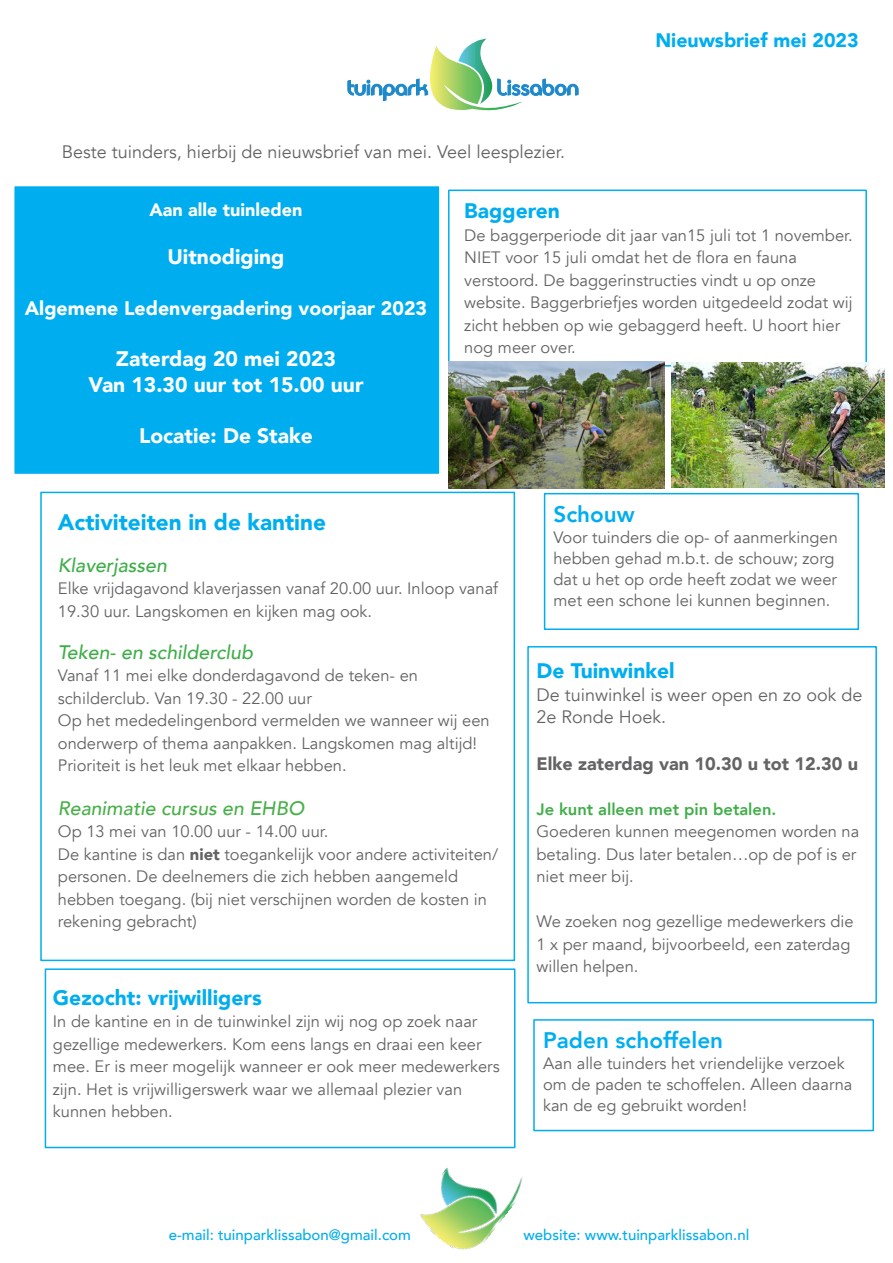
<style>
.page{position:relative;width:893px;height:1263px;background:#fff}
.page>*{position:absolute;margin:0;border:0;box-sizing:border-box;transform-origin:0 0}
.t1{font:900 22.5px "Avenir";color:#00aeef}
.t2{font:800 22.5px "Avenir";color:#00aeef}
.t3{font:900 21px/25.5px "Avenir";color:#fff;text-align:center}
.t4{font:900 21px "Avenir";color:#00aeef}
.t5{font:900 19.5px "Avenir";color:#fff}
.t6{font:italic 500 19.5px "Avenir";color:#3fae49}
.t7{font:italic 500 19.5px "Avenir";color:#48b048}
.t8{font:900 19.5px "Avenir";color:#00aeef}
.t9{font:18px "Avenir";color:#636366}
.t10{font:18px/22.5px "Avenir";color:#646467}
.t11{font:900 18px "Avenir";color:#646467}
.t12{font:900 18px "Avenir";color:#fff}
.t13{font:16.5px/22.5px "Avenir";color:#636366}
.t14{font:800 16.5px "Avenir";color:#40ae49}
.t15{font:500 15px "Avenir";color:#00aeef}
.s1{font-weight:900}
</style>
<div class="page">
<div style="left:527px;top:646px;width:350px;height:357px;border:2px solid #00aeef"></div>
<div style="left:544px;top:493px;width:315px;height:137px;border:2px solid #00aeef"></div>
<div style="left:448px;top:190px;width:419px;height:176px;border:2px solid #00aeef"></div>
<div style="left:45px;top:968px;width:470px;height:180px;border:2px solid #00aeef"></div>
<svg style="left:348px;top:39px;width:230px;height:72px"></svg>
<img style="left:411px;top:1136px;width:113px;height:114px">
<div style="left:40px;top:492px;width:475px;height:469px;border:2px solid #00aeef"></div>
<div style="left:13px;top:185px;width:428px;height:290px;background:#00aeef;border:2px solid #fff"></div>
<img style="left:672px;top:363px;width:213px;height:125px">
<img style="left:449px;top:362px;width:216px;height:127px">
<div style="left:533px;top:1019px;width:341px;height:112px;border:2px solid #00aeef"></div>
<p class="t9" style="left:62px;top:140px;width:505px">Beste tuinders, hierbĳ de nieuwsbrief van mei. Veel leesplezier.</p>
<p class="t8" style="left:655px;top:28px;width:205px">Nieuwsbrief mei 2023</p>
<p class="t12" style="left:149px;top:198px;width:155px">Aan alle tuinleden</p>
<p class="t3" style="left:167px;top:245px;width:119px">Uitnodiging</p>
<p class="t5" style="left:25px;top:296px;width:404px">Algemene Ledenvergadering voorjaar 2023</p>
<p class="t3" style="left:88px;top:347px;width:277px">Zaterdag 20 mei 2023<br>Van 13.30 uur tot 15.00 uur</p>
<p class="t3" style="left:139px;top:423px;width:175px">Locatie: De Stake</p>
<p class="t4" style="left:464px;top:197px;width:97px">Baggeren</p>
<p class="t13" style="left:464px;top:224px;width:390px">De baggerperiode dit jaar van15 juli tot 1 november.<br>NIET voor 15 juli omdat het de flora en fauna verstoord. De baggerinstructies vindt u op onze website. Baggerbriefjes worden uitgedeeld zodat wĳ zicht hebben op wie gebaggerd heeft. U hoort hier nog meer over.</p>
<h1 class="t1" style="left:58px;top:507px;width:270px">Activiteiten in de kantine</h1>
<p class="t6" style="left:58px;top:552px;width:111px">Klaverjassen</p>
<p class="t13" style="left:58px;top:577px;width:442px">Elke vrĳdagavond klaverjassen vanaf 20.00 uur. Inloop vanaf<br>19.30 uur. Langskomen en kĳken mag ook.</p>
<p class="t6" style="left:58px;top:639px;width:197px">Teken- en schilderclub</p>
<p class="t13" style="left:58px;top:664px;width:433px">Vanaf 11 mei elke donderdagavond de teken- en schilderclub. Van 19.30 - 22.00 uur<br>Op het mededelingenbord vermelden we wanneer wĳ een onderwerp of thema aanpakken. Langskomen mag altĳd!<br>Prioriteit is het leuk met elkaar hebben.</p>
<p class="t7" style="left:58px;top:795px;width:248px">Reanimatie cursus en EHBO</p>
<p class="t13" style="left:58px;top:820px;width:442px">Op 13 mei van 10.00 uur - 14.00 uur.<br>De kantine is dan <span class="s1">niet</span> toegankelĳk voor andere activiteiten/ personen. De deelnemers die zich hebben aangemeld hebben toegang. (bĳ niet verschĳnen worden de kosten in rekening gebracht)</p>
<p class="t4" style="left:53px;top:984px;width:210px">Gezocht: vrĳwilligers</p>
<p class="t13" style="left:53px;top:1010px;width:448px">In de kantine en in de tuinwinkel zĳn wĳ nog op zoek naar gezellige medewerkers. Kom eens langs en draai een keer mee. Er is meer mogelĳk wanneer er ook meer medewerkers zĳn. Het is vrĳwilligerswerk waar we allemaal plezier van kunnen hebben.</p>
<h1 class="t2" style="left:553px;top:500px;width:83px">Schouw</h1>
<p class="t13" style="left:553px;top:527px;width:286px;line-height:21px">Voor tuinders die op- of aanmerkingen hebben gehad m.b.t. de schouw; zorg dat u het op orde heeft zodat we weer met een schone lei kunnen beginnen.</p>
<p class="t4" style="left:536px;top:657px;width:140px">De Tuinwinkel</p>
<p class="t10" style="left:536px;top:683px;width:328px">De tuinwinkel is weer open en zo ook de<br>2e Ronde Hoek.</p>
<p class="t11" style="left:536px;top:752px;width:323px">Elke zaterdag van 10.30 u tot 12.30 u</p>
<p class="t14" style="left:536px;top:798px;width:241px">Je kunt alleen met pin betalen.</p>
<p class="t13" style="left:536px;top:820px;width:324px">Goederen kunnen meegenomen worden na betaling. Dus later betalen…op de pof is er niet meer bĳ.</p>
<p class="t13" style="left:536px;top:910px;width:319px">We zoeken nog gezellige medewerkers die<br>1 x per maand, bĳvoorbeeld, een zaterdag willen helpen.</p>
<h1 class="t2" style="left:543px;top:1026px;width:182px">Paden schoffelen</h1>
<p class="t13" style="left:543px;top:1053px;width:311px;line-height:21px">Aan alle tuinders het vriendelĳke verzoek om de paden te schoffelen. Alleen daarna kan de eg gebruikt worden!</p>
<p class="t15" style="left:169px;top:1224px;width:244px">e-mail: tuinparklissabon@gmail.com</p>
<p class="t15" style="left:524px;top:1224px;width:227px">website: www.tuinparklissabon.nl</p>
</div>
